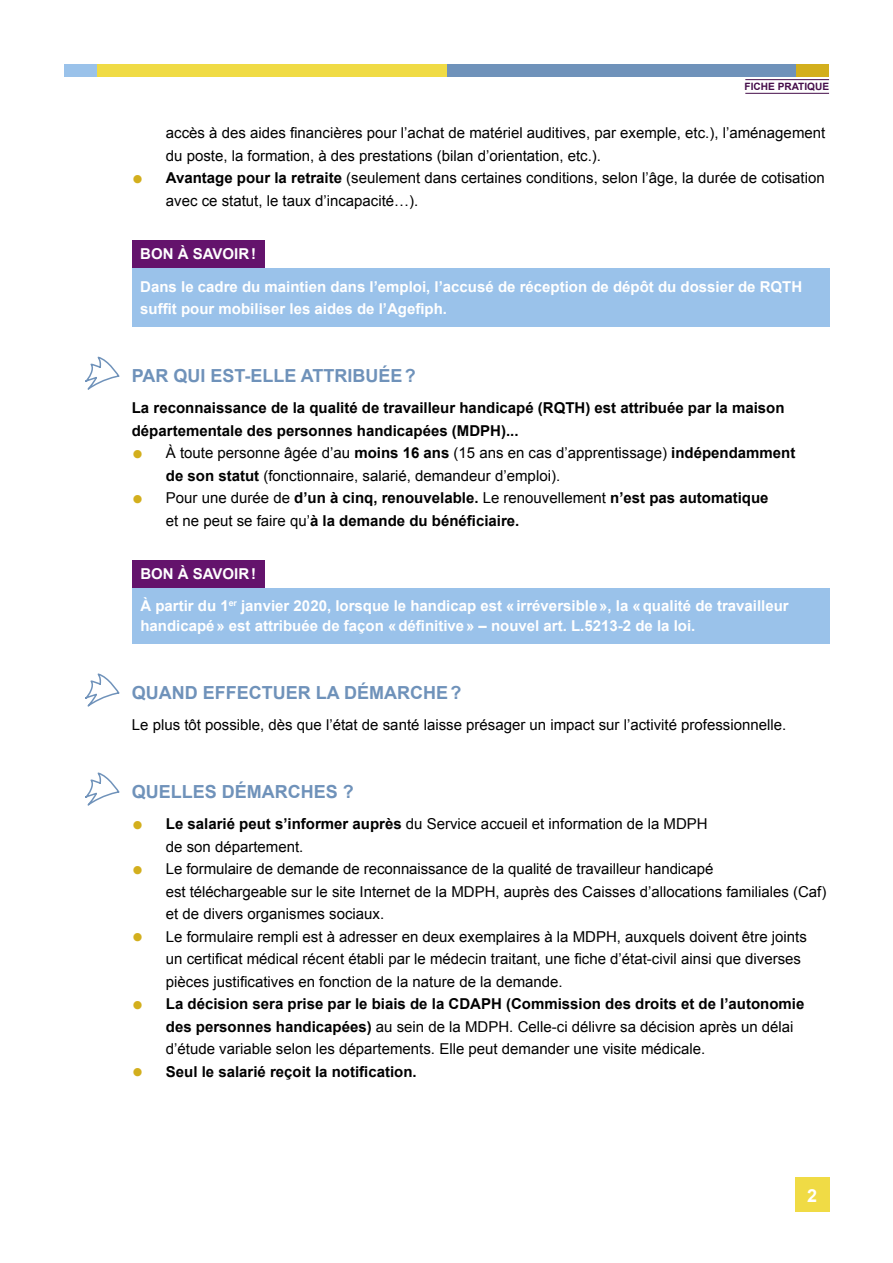
<style>
.page{position:relative;width:893px;height:1263px;background:#fff}
.page>*{position:absolute;margin:0;border:0;box-sizing:border-box;transform-origin:0 0}
.t1{font:700 18px "Arial";color:#6f92ba}
.t2{font:700 18px "Arial";color:#fff}
.t3{font:15px/22.5px "Arial";color:#000}
.t4{font:700 15px/32.2px "Arial";color:#fff}
.t5{font:700 15px/22.5px "Arial";color:#000}
.t6{font:700 10.05px "Arial";color:#450d4a}
.s1{font-size:33px;color:#d3af1d}
.s2{font-weight:700}
.s3{font-weight:400;font-size:33px;color:#d3af1d}
.s4{font-weight:400}
</style>
<div class="page">
<div style="left:795px;top:1178px;width:34px;height:34px;background:#f0db45"></div>
<div style="left:64px;top:64px;width:33px;height:13px;background:#9ac2ea"></div>
<div style="left:796px;top:64px;width:33px;height:13px;background:#d3af1d"></div>
<div style="left:446px;top:64px;width:350px;height:13px;background:#6f92ba"></div>
<div style="left:97px;top:64px;width:349px;height:13px;background:#f0db45"></div>
<hr style="left:745px;top:93px;width:84px;height:1px;background:#450d4a">
<hr style="left:745px;top:79px;width:84px;height:1px;background:#450d4a">
<div style="left:132px;top:240px;width:133px;height:28px;background:#64136c"></div>
<div style="left:132px;top:268px;width:697px;height:59px;background:#9ac2ea"></div>
<div style="left:132px;top:560px;width:133px;height:28px;background:#64136c"></div>
<div style="left:132px;top:588px;width:697px;height:56px;background:#9ac2ea"></div>
<svg style="left:85px;top:356px;width:35px;height:34px"></svg>
<svg style="left:85px;top:673px;width:35px;height:34px"></svg>
<svg style="left:85px;top:772px;width:35px;height:34px"></svg>
<p class="t6" style="left:745px;top:80px;width:86px">FICHE PRATIQUE</p>
<p class="t3" style="left:166px;top:122px;width:661px">accès à des aides financières pour l’achat de matériel auditives, par exemple, etc.), l’aménagement du poste, la formation, à des prestations (bilan d’orientation, etc.).</p>
<p class="t3" style="left:166px;top:167px;width:660px;text-indent:-34px"><span class="s1">•</span> <span class="s2">Avantage pour la retraite</span> (seulement dans certaines conditions, selon l’âge, la durée de cotisation avec ce statut, le taux d’incapacité…).</p>
<p class="t4" style="left:140px;top:238px;width:663px">BON À SAVOIR!<br>Dans le cadre du maintien dans l’emploi, l’accusé de réception de dépôt du dossier de RQTH</p>
<p class="t4" style="left:140px;top:293px;width:308px">suffit pour mobiliser les aides de l’Agefiph.</p>
<p class="t1" style="left:132px;top:364px;width:285px">PAR QUI EST-ELLE ATTRIBUÉE?</p>
<p class="t5" style="left:132px;top:397px;width:654px">La reconnaissance de la qualité de travailleur handicapé (RQTH) est attribuée par la maison départementale des personnes handicapées (MDPH)...</p>
<p class="t3" style="left:166px;top:442px;width:631px;text-indent:-34px"><span class="s1">•</span> À toute personne âgée d’au <span class="s2">moins 16 ans</span> (15 ans en cas d’apprentissage) <span class="s2">indépendamment de son statut</span> (fonctionnaire, salarié, demandeur d’emploi).</p>
<p class="t5" style="left:166px;top:487px;width:604px;text-indent:-34px"><span class="s3">•</span> <span class="s4">Pour une durée de</span> d’un à cinq, renouvelable. <span class="s4">Le renouvellement</span> n’est pas automatique <span class="s4">et ne peut se faire qu’</span>à la demande du bénéficiaire.</p>
<p class="t4" style="left:140px;top:558px;width:650px">BON À SAVOIR!<br>À partir du 1<sup>er</sup> janvier 2020, lorsque le handicap est «irréversible», la «qualité de travailleur</p>
<p class="t4" style="left:140px;top:610px;width:556px">handicapé» est attribuée de façon «définitive» – nouvel art. L.5213-2 de la loi.</p>
<p class="t1" style="left:132px;top:681px;width:331px">QUAND EFFECTUER LA DÉMARCHE?</p>
<p class="t3" style="left:132px;top:714px;width:656px">Le plus tôt possible, dès que l’état de santé laisse présager un impact sur l’activité professionnelle.</p>
<p class="t1" style="left:132px;top:780px;width:224px">QUELLES DÉMARCHES ?</p>
<p class="t3" style="left:166px;top:813px;width:543px;text-indent:-34px"><span class="s1">•</span> <span class="s2">Le salarié peut s’informer auprès</span> du Service accueil et information de la MDPH de son département.</p>
<p class="t3" style="left:166px;top:858px;width:662px;text-indent:-34px"><span class="s1">•</span> Le formulaire de demande de reconnaissance de la qualité de travailleur handicapé<br>est téléchargeable sur le site Internet de la MDPH, auprès des Caisses d’allocations familiales (Caf) et de divers organismes sociaux.</p>
<p class="t3" style="left:166px;top:925px;width:643px;text-indent:-34px"><span class="s1">•</span> Le formulaire rempli est à adresser en deux exemplaires à la MDPH, auxquels doivent être joints un certificat médical récent établi par le médecin traitant, une fiche d’état-civil ainsi que diverses pièces justificatives en fonction de la nature de la demande.</p>
<p class="t3" style="left:166px;top:993px;width:640px;text-indent:-34px"><span class="s1">•</span> <span class="s2">La décision sera prise par le biais de la CDAPH (Commission des droits et de l’autonomie des personnes handicapées)</span> au sein de la MDPH. Celle-ci délivre sa décision après un délai d’étude variable selon les départements. Elle peut demander une visite médicale.</p>
<p class="t5" style="left:132px;top:1060px;width:286px"><span class="s3">•</span> Seul le salarié reçoit la notification.</p>
<p class="t2" style="left:807px;top:1183px;width:12px">2</p>
</div>
